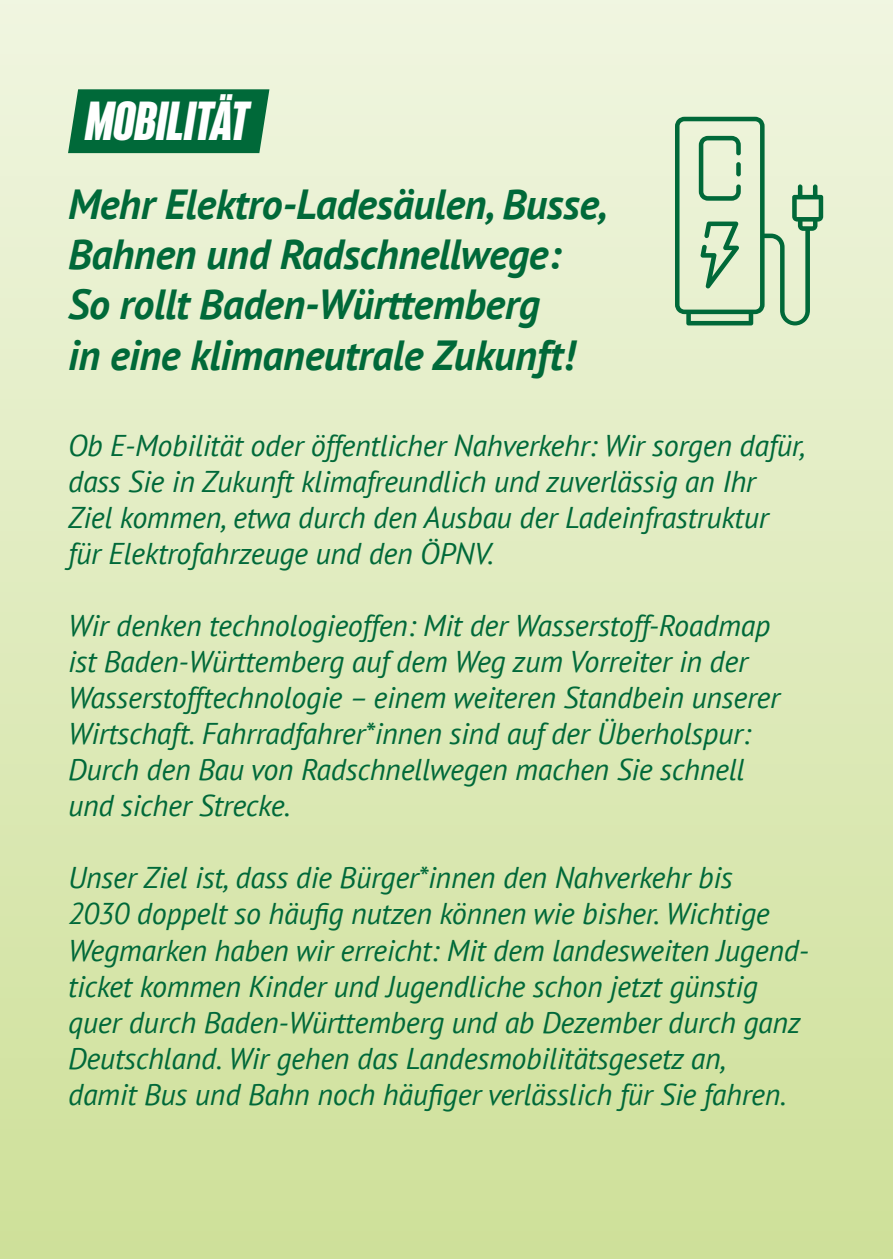
<style>
.page{position:relative;width:893px;height:1259px;background:#fff}
.page>*{position:absolute;margin:0;border:0;box-sizing:border-box;transform-origin:0 0}
.t1{font:italic 700 48px "Bereit";letter-spacing:-.01em;color:#fff}
.t2{font:italic 700 42px/50.4px "PT Sans";letter-spacing:-.01em;color:#006939}
.t3{font:italic 30px/36px "PT Sans";letter-spacing:-.01em;color:#006939}
</style>
<div class="page">
<div style="left:0;top:0;width:893px;height:1259px;background:linear-gradient(to bottom,#f0f5e0,#cee099)"></div>
<div style="left:68px;top:89px;width:201px;height:64px;background:#006939"></div>
<svg style="left:675px;top:117px;width:148px;height:208px;background:#bdd7b6"></svg>
<h1 class="t1" style="left:85px;top:93px;width:165px">MOBILITÄT</h1>
<h2 class="t2" style="left:68px;top:178px;width:541px">Mehr Elektro-Ladesäulen, Busse,<br>Bahnen und Radschnellwege:<br>So rollt Baden-Württemberg<br>in eine klimaneutrale Zukunft!</h2>
<p class="t3" style="left:68px;top:427px;width:739px">Ob E-Mobilität oder öffentlicher Nahverkehr: Wir sorgen dafür, dass Sie in Zukunft klimafreundlich und zuverlässig an Ihr Ziel kommen, etwa durch den Ausbau der Ladeinfrastruktur für Elektrofahrzeuge und den ÖPNV.</p>
<p class="t3" style="left:68px;top:607px;width:713px">Wir denken technologieoffen: Mit der Wasserstoff-Roadmap ist Baden-Württemberg auf dem Weg zum Vorreiter in der Wasserstofftechnologie – einem weiteren Standbein unserer Wirtschaft. Fahrradfahrer*innen sind auf der Überholspur:<br>Durch den Bau von Radschnellwegen machen Sie schnell und sicher Strecke.</p>
<p class="t3" style="left:68px;top:859px;width:742px">Unser Ziel ist, dass die Bürger*innen den Nahverkehr bis<br>2030 doppelt so häufig nutzen können wie bisher. Wichtige Wegmarken haben wir erreicht: Mit dem landesweiten Jugend&shy;ticket kommen Kinder und Jugendliche schon jetzt günstig quer durch Baden-Württemberg und ab Dezember durch ganz Deutschland. Wir gehen das Landesmobilitätsgesetz an,<br>damit Bus und Bahn noch häufiger verlässlich für Sie fahren.</p>
</div>
